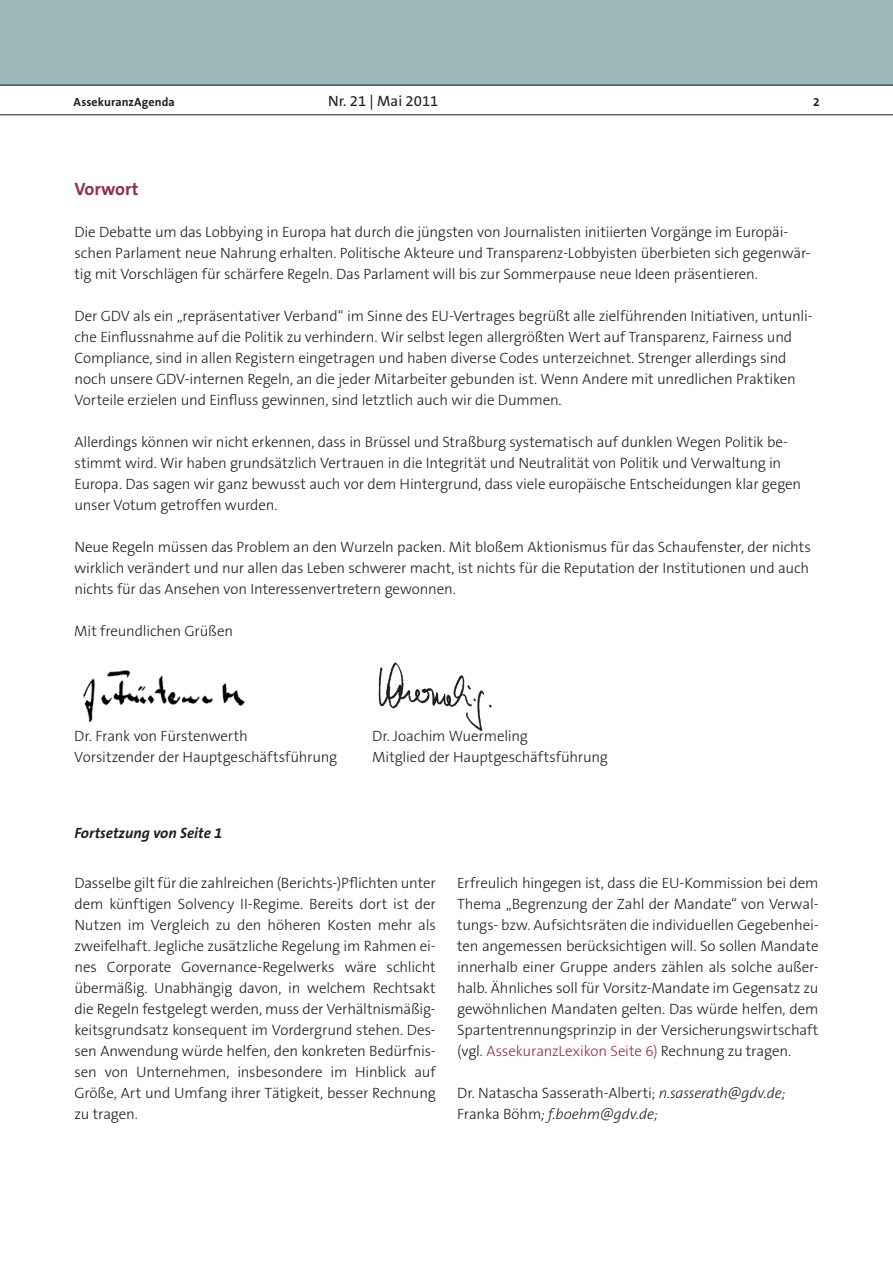
<style>
.page{position:relative;width:893px;height:1263px;background:#fff}
.page>*{position:absolute;margin:0;border:0;box-sizing:border-box;transform-origin:0 0}
.t1{font:700 18px "The Sans B7";color:#942d53}
.t2{font:300 15px/21px "The Sans B3";letter-spacing:-.01em;color:#231f20}
.t3{font:italic 700 15px "The Sans B7";color:#231f20}
.t4{font:15px "The Sans B5 Plain";color:#231f20}
.t5{font:700 12px "The Sans B7";letter-spacing:.01em;color:#231f20}
.s1{color:#942d53}
.s2{font-style:italic}
</style>
<div class="page">
<div style="left:0;top:0;width:893px;height:85px;background:#9db8b7"></div>
<hr style="left:0;top:85px;width:893px;height:1px;background:#231f20">
<hr style="left:0;top:114px;width:893px;height:1px;background:#231f20">
<img style="left:378px;top:662px;width:114px;height:70px">
<img style="left:83px;top:670px;width:162px;height:53px">
<p class="t5" style="left:74px;top:95px;width:103px">AssekuranzAgenda</p>
<p class="t4" style="left:328px;top:93px;width:112px">Nr. 21 | Mai 2011</p>
<p class="t5" style="left:813px;top:95px;width:8px">2</p>
<p class="t1" style="left:74px;top:179px;width:66px">Vorwort</p>
<p class="t2" style="left:74px;top:222px;width:737px">Die Debatte um das Lobbying in Europa hat durch die jüngsten von Journalisten initiierten Vorgänge im Europäi&shy;schen Parlament neue Nahrung erhalten. Politische Akteure und Transparenz-Lobbyisten überbieten sich gegenwär&shy;tig mit Vorschlägen für schärfere Regeln. Das Parlament will bis zur Sommerpause neue Ideen präsentieren.</p>
<p class="t2" style="left:74px;top:306px;width:740px">Der GDV als ein „repräsentativer Verband“ im Sinne des EU-Vertrages begrüßt alle zielführenden Initiativen, untunli&shy;che Einflussnahme auf die Politik zu verhindern. Wir selbst legen allergrößten Wert auf Transparenz, Fairness und Compliance, sind in allen Registern eingetragen und haben diverse Codes unterzeichnet. Strenger allerdings sind noch unsere GDV-internen Regeln, an die jeder Mitarbeiter gebunden ist. Wenn Andere mit unredlichen Praktiken Vorteile erzielen und Einfluss gewinnen, sind letztlich auch wir die Dummen.</p>
<p class="t2" style="left:74px;top:432px;width:728px">Allerdings können wir nicht erkennen, dass in Brüssel und Straßburg systematisch auf dunklen Wegen Politik be&shy;stimmt wird. Wir haben grundsätzlich Vertrauen in die Integrität und Neutralität von Politik und Verwaltung in Europa. Das sagen wir ganz bewusst auch vor dem Hintergrund, dass viele europäische Entscheidungen klar gegen unser Votum getroffen wurden.</p>
<p class="t2" style="left:74px;top:537px;width:738px;text-align:justify">Neue Regeln müssen das Problem an den Wurzeln packen. Mit bloßem Aktionismus für das Schaufenster, der nichts wirklich verändert und nur allen das Leben schwerer macht, ist nichts für die Reputation der Institutionen und auch nichts für das Ansehen von Interessenvertretern gewonnen.</p>
<p class="t2" style="left:74px;top:621px;width:160px">Mit freundlichen Grüßen</p>
<p class="t2" style="left:74px;top:726px;width:265px">Dr. Frank von Fürstenwerth<br>Vorsitzender der Hauptgeschäftsführung</p>
<p class="t2" style="left:372px;top:726px;width:237px">Dr. Joachim Wuermeling<br>Mitglied der Hauptgeschäftsführung</p>
<p class="t3" style="left:74px;top:825px;width:150px">Fortsetzung von Seite 1</p>
<p class="t2" style="left:74px;top:873px;width:363px;text-align:justify">Dasselbe gilt für die zahlreichen (Berichts-)Pflichten unter dem künftigen Solvency II-Regime. Bereits dort ist der Nutzen im Vergleich zu den höheren Kosten mehr als zweifelhaft. Jegliche zusätzliche Regelung im Rahmen ei&shy;nes Corporate Governance-Regelwerks wäre schlicht übermäßig. Unabhängig davon, in welchem Rechtsakt die Regeln festgelegt werden, muss der Verhältnismäßig&shy;keitsgrundsatz konsequent im Vordergrund stehen. Des&shy;sen Anwendung würde helfen, den konkreten Bedürfnis&shy;sen von Unternehmen, insbesondere im Hinblick auf Größe, Art und Umfang ihrer Tätigkeit, besser Rechnung zu tragen.</p>
<p class="t2" style="left:457px;top:873px;width:363px;text-align:justify">Erfreulich hingegen ist, dass die EU-Kommission bei dem Thema „Begrenzung der Zahl der Mandate“ von Verwal&shy;tungs- bzw. Aufsichtsräten die individuellen Gegebenhei&shy;ten angemessen berücksichtigen will. So sollen Mandate innerhalb einer Gruppe anders zählen als solche außer&shy;halb. Ähnliches soll für Vorsitz-Mandate im Gegensatz zu gewöhnlichen Mandaten gelten. Das würde helfen, dem Spartentrennungsprinzip in der Versicherungswirtschaft (vgl. <span class="s1">AssekuranzLexikon Seite 6)</span> Rechnung zu tragen.</p>
<p class="t2" style="left:457px;top:1083px;width:330px">Dr. Natascha Sasserath-Alberti; <span class="s2">n.sasserath@gdv.de;<br></span>Franka Böhm<span class="s2">; f.boehm@gdv.de;</span></p>
</div>
